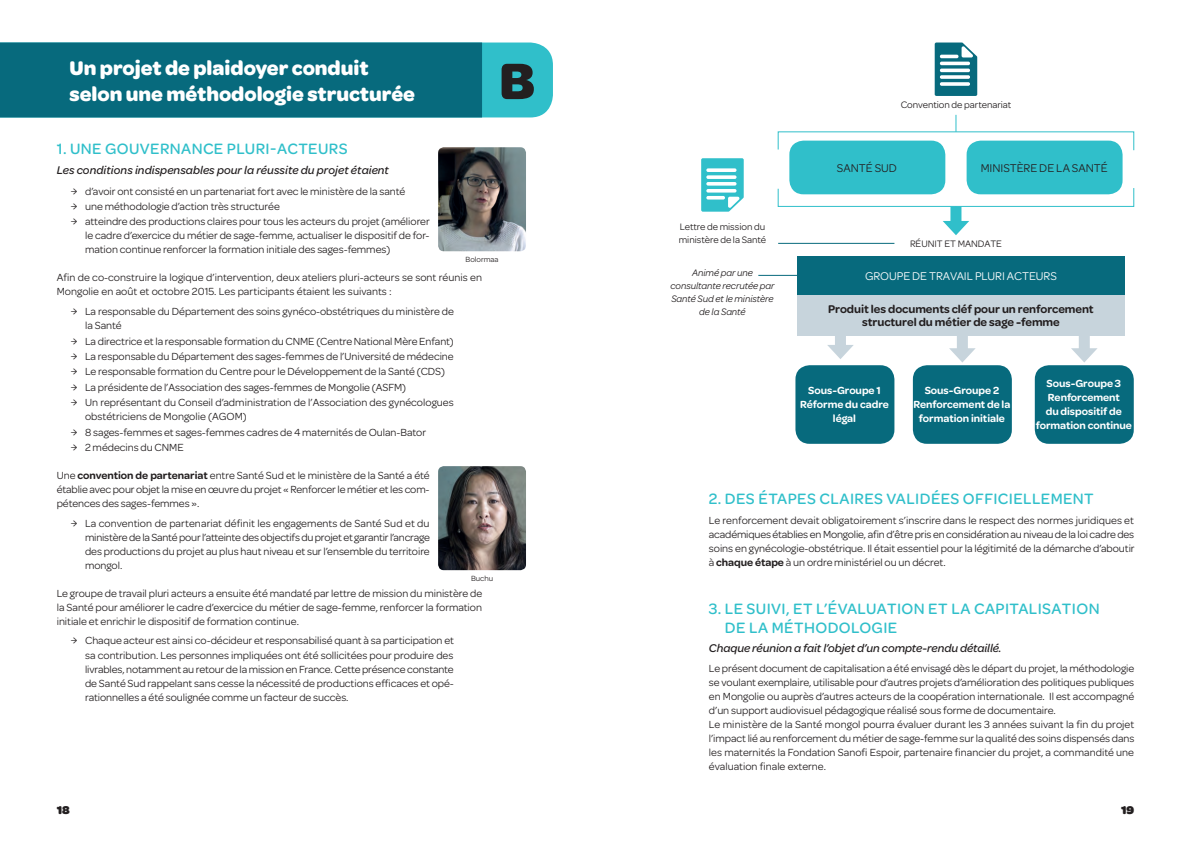
<style>
.page{position:relative;width:1191px;height:842px;background:#fff}
.page>*{position:absolute;margin:0;border:0;box-sizing:border-box;transform-origin:0 0}
.t1{font:700 54.6px "Omnes";color:#231f20}
.t2{font:700 21px/25.2px "Omnes";letter-spacing:-.005em;color:#fff}
.t3{font:500 16px/19.2px "Omnes";letter-spacing:.025em;color:#30bfca}
.t4{font:italic 500 12px "Omnes";letter-spacing:.005em;color:#231f20}
.t5{font:600 12px/13px "Omnes";letter-spacing:-.005em;color:#231f20;text-align:center}
.t6{font:12px "Omnes";letter-spacing:-.005em;color:#fff}
.t7{font:12px "Omnes";letter-spacing:-.005em;color:#231f20}
.t8{font:900 12px "Omnes";color:#231f20}
.t9{font:11px/14px "Omnes";letter-spacing:-.005em;color:#231f20}
.t10{font:600 11px/14px "Omnes";letter-spacing:-.005em;color:#fff;text-align:center}
.t11{font:10px/13px "Omnes";letter-spacing:-.005em;color:#231f20}
.t12{font:italic 10px/13px "Omnes";letter-spacing:-.005em;color:#231f20;text-align:center}
.t13{font:8px "Omnes";letter-spacing:-.005em;color:#231f20}
.s1{font-weight:600}
</style>
<div class="page">
<div style="left:482px;top:43px;width:71px;height:74px;background:#30bfca"></div>
<div style="left:0;top:43px;width:482px;height:74px;background:#076a7d"></div>
<img style="left:438px;top:466px;width:88px;height:104px">
<img style="left:438px;top:147px;width:88px;height:104px">
<div style="left:797px;top:257px;width:327px;height:38px;background:#076a7d"></div>
<div style="left:795px;top:365px;width:99px;height:79px;background:#076a7d;border-radius:14px"></div>
<div style="left:789px;top:141px;width:156px;height:53px;background:#30bfca;border-radius:14px"></div>
<div style="left:966px;top:141px;width:156px;height:53px;background:#30bfca;border-radius:14px"></div>
<div style="left:913px;top:365px;width:98px;height:79px;background:#076a7d;border-radius:14px"></div>
<div style="left:1034px;top:365px;width:99px;height:79px;background:#076a7d;border-radius:14px"></div>
<div style="left:797px;top:295px;width:327px;height:41px;background:#c7d4dc"></div>
<div style="left:835px;top:330px;width:11px;height:21px;background:#c7d4dc"></div>
<svg style="left:827px;top:345px;width:26px;height:14px"></svg>
<div style="left:957px;top:334px;width:11px;height:20px;background:#c7d4dc"></div>
<svg style="left:949px;top:348px;width:26px;height:14px"></svg>
<div style="left:1078px;top:334px;width:11px;height:20px;background:#c7d4dc"></div>
<svg style="left:1071px;top:348px;width:26px;height:14px"></svg>
<svg style="left:934px;top:43px;width:43px;height:53px"></svg>
<svg style="left:701px;top:158px;width:42px;height:54px"></svg>
<svg style="left:777px;top:115px;width:357px;height:36px"></svg>
<svg style="left:777px;top:187px;width:357px;height:48px"></svg>
<hr style="left:778px;top:243px;width:116px;height:1px;background:#076a7d">
<hr style="left:758px;top:275px;width:82px;height:1px;background:#076a7d">
<h2 class="t2" style="left:69px;top:55px;width:347px">Un projet de plaidoyer conduit selon une méthodologie structurée</h2>
<h3 class="t3" style="left:57px;top:138px;width:292px">1. UNE GOUVERNANCE PLURI-ACTEURS</h3>
<p class="t4" style="left:57px;top:161px;width:334px">Les conditions indispensables pour la réussite du projet étaient</p>
<p class="t9" style="left:71px;top:183px;width:360px;line-height:15.4px">Ѕ d’avoir ont consisté en un partenariat fort avec le ministère de la santé<br>Ѕ une méthodologie d’action très structurée<br>Ѕ atteindre des productions claires pour tous les acteurs du projet (améliorer</p>
<p class="t9" style="left:85px;top:228px;width:346px">le cadre d’exercice du métier de sage-femme, actualiser le dispositif de for&shy;mation continue renforcer la formation initiale des sages-femmes)</p>
<p class="t9" style="left:57px;top:270px;width:427px">Afin de co-construire la logique d’intervention, deux ateliers pluri-acteurs se sont réunis en<br>Mongolie en août et octobre 2015. Les participants étaient les suivants :</p>
<p class="t9" style="left:85px;top:304px;width:370px;text-indent:-14px">Ѕ La responsable du Département des soins gynéco-obstétriques du ministère de la Santé</p>
<p class="t9" style="left:71px;top:333px;width:384px;line-height:15.4px">Ѕ La directrice et la responsable formation du CNME (Centre National Mère Enfant)<br>Ѕ La responsable du Département des sages-femmes de l’Université de médecine Ѕ Le responsable formation du Centre pour le Développement de la Santé (CDS)<br>Ѕ La présidente de l’Association des sages-femmes de Mongolie (ASFM)<br>Ѕ Un représentant du Conseil d’administration de l’Association des gynécologues</p>
<p class="t9" style="left:71px;top:408px;width:357px;line-height:15.4px;text-indent:14px">obstétriciens de Mongolie (AGOM)<br>Ѕ 8 sages-femmes et sages-femmes cadres de 4 maternités de Oulan-Bator<br>Ѕ 2 médecins du CNME</p>
<p class="t9" style="left:57px;top:468px;width:374px;text-align:justify">Une <span class="s1">convention de partenariat</span> entre Santé Sud et le ministère de la Santé a été établie avec pour objet la mise en œuvre du projet « Renforcer le métier et les com&shy;pétences des sages-femmes ».</p>
<p class="t9" style="left:85px;top:515px;width:346px;text-align:justify;text-indent:-14px">Ѕ La convention de partenariat définit les engagements de Santé Sud et du ministère de la Santé pour l’atteinte des objectifs du projet et garantir l’ancrage des productions du projet au plus haut niveau et sur l’ensemble du territoire mongol.</p>
<p class="t9" style="left:57px;top:585px;width:427px;text-align:justify">Le groupe de travail pluri acteurs a ensuite été mandaté par lettre de mission du ministère de la Santé pour améliorer le cadre d’exercice du métier de sage-femme, renforcer la formation initiale et enrichir le dispositif de formation continue.</p>
<p class="t9" style="left:85px;top:633px;width:370px;text-align:justify;text-indent:-14px">Ѕ Chaque acteur est ainsi co-décideur et responsabilisé quant à sa participation et sa contribution. Les personnes impliquées ont été sollicitées pour produire des livrables, notamment au retour de la mission en France. Cette présence constante de Santé Sud rappelant sans cesse la nécessité de productions efficaces et opé&shy;rationnelles a été soulignée comme un facteur de succès.</p>
<h1 class="t1" style="left:499px;top:40px;width:38px">B</h1>
<p class="t13" style="left:465px;top:254px;width:34px">Bolormaa</p>
<p class="t13" style="left:471px;top:573px;width:23px">Buchu</p>
<p class="t11" style="left:900px;top:98px;width:112px">Convention de partenariat</p>
<p class="t11" style="left:679px;top:220px;width:89px">Lettre de mission du ministère de la Santé</p>
<p class="t12" style="left:670px;top:266px;width:106px">Animé par une consultante recrutée par<br>Santé Sud et le ministère de la Santé</p>
<p class="t7" style="left:837px;top:160px;width:61px">SANTÉ SUD</p>
<p class="t7" style="left:980px;top:160px;width:128px">MINISTÈRE DE LA SANTÉ</p>
<p class="t11" style="left:910px;top:236px;width:93px">RÉUNIT ET MANDATE</p>
<p class="t6" style="left:865px;top:268px;width:193px">GROUPE DE TRAVAIL PLURI ACTEURS</p>
<p class="t5" style="left:828px;top:302px;width:267px">Produit les documents cléf pour un renforcement structurel du métier de sage -femme</p>
<p class="t10" style="left:800px;top:383px;width:90px">Sous-Groupe 1<br>Réforme du cadre légal</p>
<p class="t10" style="left:913px;top:383px;width:98px">Sous-Groupe 2<br>Renforcement de la formation initiale</p>
<p class="t10" style="left:1035px;top:376px;width:98px">Sous-Groupe 3<br>Renforcement<br>du dispositif de formation continue</p>
<h3 class="t3" style="left:709px;top:489px;width:386px">2. DES ÉTAPES CLAIRES VALIDÉES OFFICIELLEMENT</h3>
<p class="t9" style="left:709px;top:513px;width:427px;text-align:justify">Le renforcement devait obligatoirement s’inscrire dans le respect des normes juridiques et académiques établies en Mongolie, afin d’être pris en considération au niveau de la loi cadre des soins en gynécologie-obstétrique. Il était essentiel pour la légitimité de la démarche d’aboutir à <span class="s1">chaque étape</span> à un ordre ministériel ou un décret.</p>
<h3 class="t3" style="left:725px;top:598px;width:376px;text-indent:-16px">3. LE SUIVI, ET L’ÉVALUATION ET LA CAPITALISATION<br>DE LA MÉTHODOLOGIE</h3>
<p class="t4" style="left:709px;top:640px;width:294px">Chaque réunion a fait l’objet d’un compte-rendu détaillé.</p>
<p class="t9" style="left:709px;top:661px;width:427px">Le présent document de capitalisation a été envisagé dès le départ du projet, la méthodologie se voulant exemplaire, utilisable pour d’autres projets d’amélioration des politiques publiques en Mongolie ou auprès d’autres acteurs de la coopération internationale. Il est accompagné d’un support audiovisuel pédagogique réalisé sous forme de documentaire.<br>Le ministère de la Santé mongol pourra évaluer durant les 3 années suivant la fin du projet l’impact lié au renforcement du métier de sage-femme sur la qualité des soins dispensés dans les maternités la Fondation Sanofi Espoir, partenaire financier du projet, a commandité une évaluation finale externe.</p>
<p class="t8" style="left:57px;top:800px;width:14px">18</p>
<p class="t8" style="left:1121px;top:800px;width:14px">19</p>
</div>
